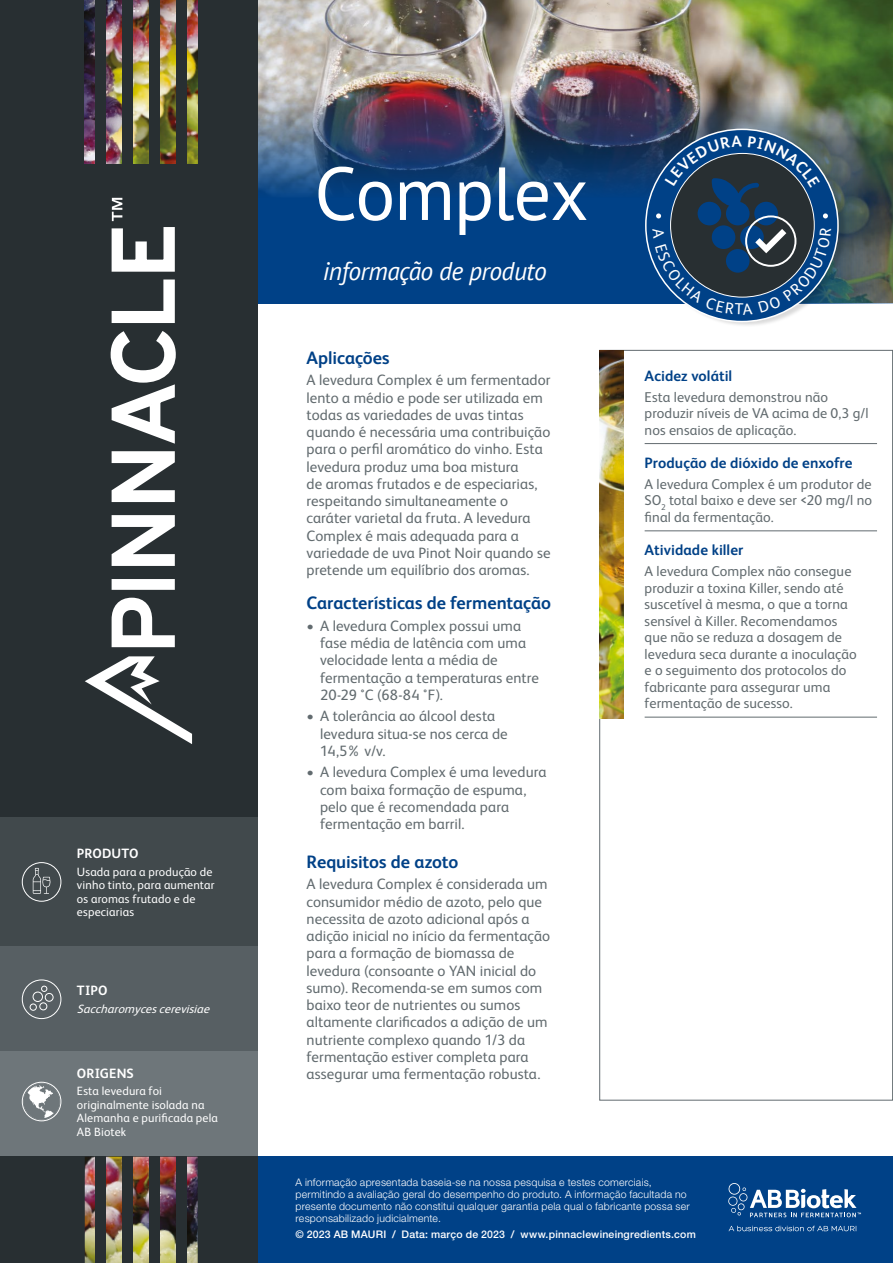
<style>
.page{position:relative;width:893px;height:1263px;background:#fff}
.page>*{position:absolute;margin:0;border:0;box-sizing:border-box;transform-origin:0 0}
.t1{font:75px "PT Sans";letter-spacing:-.02em;color:#fff}
.t2{font:italic 25.5px "PT Sans";letter-spacing:-.02em;color:#fff}
.t3{font:700 18px "FS Albert";letter-spacing:-.005em;color:#004187}
.t4{font:15px/17.2px "FS Albert";letter-spacing:.005em;color:#626b6f}
.t5{font:700 15px "FS Albert";color:#004187}
.t6{font:14.25px/16.5px "FS Albert";letter-spacing:.005em;color:#626b6f}
.t7{font:700 13.5px "FS Albert";letter-spacing:.01em;color:#fff}
.t8{font:12px/13.5px "FS Albert";letter-spacing:.015em;color:#fff}
.t9{font:italic 12px "FS Albert";color:#fff}
.t10{font:300 10.5px/12px "Helvetica Neue LT Std";letter-spacing:.02em;color:#fff}
.t11{font:500 10.5px "Helvetica Neue LT Std";letter-spacing:.02em;color:#fff}
</style>
<div class="page">
<div style="left:242px;top:0;width:651px;height:304px;background:#004187"></div>
<img style="left:258px;top:0;width:635px;height:198px">
<div style="left:0;top:1016px;width:258px;height:247px;background:#6e767a"></div>
<div style="left:0;top:817px;width:258px;height:129px;background:#41494c"></div>
<div style="left:0;top:946px;width:258px;height:105px;background:#575f63"></div>
<div style="left:22px;top:862px;width:39px;height:40px;border:1px solid #fff;border-radius:50%"></div>
<svg style="left:33px;top:868px;width:18px;height:26px"></svg>
<div style="left:22px;top:979px;width:39px;height:40px;border:1px solid #fff;border-radius:50%"></div>
<svg style="left:41px;top:986px;width:6px;height:6px"></svg>
<div style="left:45px;top:993px;width:8px;height:9px;border:1px solid #fff;border-radius:50%"></div>
<div style="left:30px;top:1003px;width:7px;height:8px;border:1px solid #fff;border-radius:50%"></div>
<div style="left:33px;top:992px;width:10px;height:10px;border:1px solid #fff;border-radius:50%"></div>
<div style="left:39px;top:1002px;width:8px;height:8px;border:1px solid #fff;border-radius:50%"></div>
<div style="left:22px;top:1082px;width:39px;height:39px;border:1px solid #fff;border-radius:50%"></div>
<svg style="left:23px;top:1083px;width:37px;height:37px"></svg>
<div style="left:647px;top:127px;width:201px;height:200px;background:#000;opacity:.15"></div>
<svg style="left:646px;top:129px;width:192px;height:193px"></svg>
<hr style="left:645px;top:443px;width:232px;height:1px;background:#626b6f">
<hr style="left:645px;top:530px;width:232px;height:1px;background:#626b6f">
<hr style="left:645px;top:717px;width:232px;height:1px;background:#626b6f">
<img style="left:600px;top:350px;width:23px;height:369px">
<div style="left:0;top:1157px;width:893px;height:106px;background:#004187"></div>
<div style="left:0;top:0;width:258px;height:817px;background:#282f32"></div>
<img style="left:85px;top:0;width:113px;height:164px">
<div style="left:95px;top:0;width:11px;height:173px;background:#282f32"></div>
<div style="left:122px;top:0;width:11px;height:173px;background:#282f32"></div>
<div style="left:149px;top:0;width:11px;height:173px;background:#282f32"></div>
<div style="left:176px;top:0;width:11px;height:173px;background:#282f32"></div>
<div style="left:0;top:1157px;width:258px;height:106px;background:#282f32"></div>
<img style="left:85px;top:1157px;width:113px;height:106px">
<div style="left:176px;top:1157px;width:11px;height:106px;background:#282f32"></div>
<div style="left:149px;top:1157px;width:11px;height:106px;background:#282f32"></div>
<div style="left:122px;top:1157px;width:11px;height:106px;background:#282f32"></div>
<div style="left:95px;top:1157px;width:11px;height:106px;background:#282f32"></div>
<svg style="left:728px;top:1225px;width:128px;height:6px"></svg>
<svg style="left:728px;top:1183px;width:133px;height:34px"></svg>
<svg style="left:85px;top:656px;width:107px;height:88px"></svg>
<svg style="left:111px;top:597px;width:64px;height:51px"></svg>
<div style="left:112px;top:579px;width:63px;height:11px;background:#fff;border:3px solid #fff"></div>
<svg style="left:111px;top:515px;width:64px;height:51px"></svg>
<svg style="left:110px;top:198px;width:66px;height:305px"></svg>
<svg style="left:653px;top:136px;width:178px;height:179px"></svg>
<p class="t7" style="left:77px;top:844px;width:63px">PRODUTO</p>
<p class="t8" style="left:77px;top:864px;width:139px">Usada para a produção de vinho tinto, para aumentar os aromas frutado e de especiarias</p>
<p class="t7" style="left:77px;top:981px;width:32px">TIPO</p>
<p class="t9" style="left:77px;top:1001px;width:138px">Saccharomycescerevisiae</p>
<p class="t7" style="left:77px;top:1064px;width:58px">ORIGENS</p>
<p class="t8" style="left:77px;top:1084px;width:143px">Esta levedura foi originalmente isolada na<br>Alemanha e purificada pela<br>AB Biotek</p>
<h1 class="t1" style="left:314px;top:145px;width:276px">Complex</h1>
<h2 class="t2" style="left:323px;top:255px;width:225px">informação de produto</h2>
<p class="t3" style="left:307px;top:345px;width:85px">Aplicações</p>
<p class="t4" style="left:307px;top:371px;width:245px">A levedura Complex é um fermentador lento a médio e pode ser utilizada em todas as variedades de uvas tintas quando é necessária uma contribuição para o perfil aromático do vinho. Esta levedura produz uma boa mistura<br>de aromas frutados e de especiarias, respeitando simultaneamente o caráter varietal da fruta. A levedura Complex é mais adequada para a variedade de uva Pinot Noir quando se pretende um equilíbrio dos aromas.</p>
<p class="t3" style="left:307px;top:591px;width:246px">Características de fermentação</p>
<p class="t4" style="left:320px;top:616px;width:220px;text-indent:-14px">• A levedura Complex possui uma fase média de latência com uma velocidade lenta a média de fermentação a temperaturas entre<br>20-29 °C (68-84 °F).</p>
<p class="t4" style="left:320px;top:707px;width:189px;text-indent:-14px">• A tolerância ao álcool desta levedura situa-se nos cerca de<br>14,5% v/v.</p>
<p class="t4" style="left:320px;top:763px;width:228px;text-indent:-14px">• A levedura Complex é uma levedura com baixa formação de espuma, pelo que é recomendada para fermentação em barril.</p>
<p class="t3" style="left:307px;top:849px;width:153px">Requisitos de azoto</p>
<p class="t4" style="left:307px;top:875px;width:245px">A levedura Complex é considerada um consumidor médio de azoto, pelo que necessita de azoto adicional após a adição inicial no início da fermentação para a formação de biomassa de levedura (consoante o YAN inicial do sumo). Recomenda-se em sumos com baixo teor de nutrientes ou sumos altamente clarificados a adição de um nutriente complexo quando 1/3 da fermentação estiver completa para assegurar uma fermentação robusta.</p>
<p class="t5" style="left:645px;top:366px;width:89px">Acidez volátil</p>
<p class="t6" style="left:645px;top:388px;width:225px">Esta levedura demonstrou não produzir níveis de VA acima de 0,3 g/l nos ensaios de aplicação.</p>
<p class="t5" style="left:645px;top:453px;width:209px">Produção de dióxido de enxofre</p>
<p class="t6" style="left:645px;top:475px;width:229px;text-align:justify">A levedura Complex é um produtor de SO<sub>2</sub> total baixo e deve ser &lt;20 mg/l no final da fermentação.</p>
<p class="t5" style="left:645px;top:540px;width:100px">Atividade killer</p>
<p class="t6" style="left:645px;top:562px;width:214px">A levedura Complex não consegue produzir a toxina Killer, sendo até suscetível à mesma, o que a torna sensível à Killer. Recomendamos que não se reduza a dosagem de levedura seca durante a inoculação e o seguimento dos protocolos do fabricante para assegurar uma fermentação de sucesso.</p>
<p class="t10" style="left:296px;top:1176px;width:396px">A informação apresentada baseia-se na nossa pesquisa e testes comerciais, permitindo a avaliação geral do desempenho do produto. A informação facultada no presente documento não constitui qualquer garantia pela qual o fabricante possa ser responsabilizado judicialmente.</p>
<p class="t11" style="left:296px;top:1228px;width:402px">© 2023 AB MAURI / Data: março de 2023 / www.pinnaclewineingredients.com</p>
</div>
